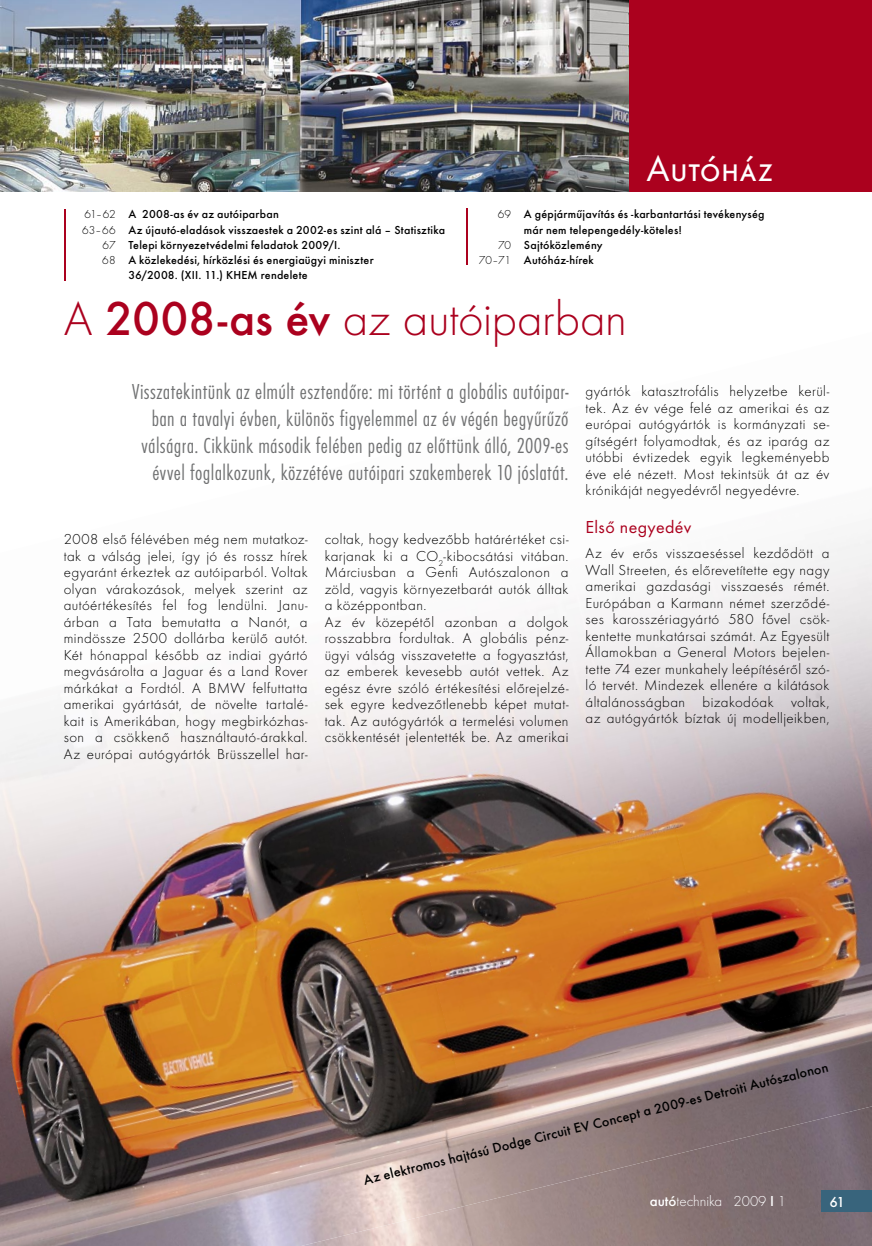
<style>
.page{position:relative;width:872px;height:1246px;background:#fff}
.page>*{position:absolute;margin:0;border:0;box-sizing:border-box;transform-origin:0 0}
.t1{font:300 49.5px "Futura TOT";letter-spacing:-.01em;color:#ab011e}
.t2{font:37.5px "Futura TOT Boo";letter-spacing:-.005em;color:#fff}
.t3{font:22.5px/27px "Futura TOT Lig Con";letter-spacing:.015em;color:#707172;text-align:right}
.t4{font:18px "Futura TOT Boo";letter-spacing:.02em;color:#ab011e}
.t5{font:300 15px/16.5px "Futura TOT";letter-spacing:.025em;color:#000;text-align:justify}
.t6{font:300 15px "Futura TOT";color:#fff}
.t7{font:500 15px "Futura TOT";color:#fff}
.t8{font:500 14.25px "Futura TOT";color:#000}
.t9{font:500 12px "Futura TOT";letter-spacing:.02em;color:#000}
.s1{font-weight:300}
.s2{font-weight:500}
</style>
<div class="page">
<img style="left:489px;top:1138px;width:383px;height:108px">
<img style="left:651px;top:1192px;width:221px;height:54px">
<img style="left:0;top:697px;width:295px;height:240px">
<img style="left:295px;top:616px;width:378px;height:321px">
<img style="left:609px;top:534px;width:263px;height:288px">
<img style="left:0;top:791px;width:111px;height:455px">
<img style="left:0;top:1017px;width:56px;height:229px">
<img style="left:673px;top:772px;width:199px;height:223px">
<img style="left:57px;top:937px;width:432px;height:309px">
<img style="left:424px;top:873px;width:327px;height:327px">
<img style="left:725px;top:995px;width:147px;height:141px">
<img style="left:0;top:0;width:629px;height:192px">
<div style="left:629px;top:0;width:243px;height:192px;background:#ab011e"></div>
<hr style="left:64px;top:209px;width:1px;height:72px;background:#ab011e">
<hr style="left:466px;top:209px;width:1px;height:56px;background:#ab011e">
<div style="left:821px;top:1191px;width:51px;height:21px;background:#38647c"></div>
<h2 class="t2" style="left:646px;top:147px;width:128px">AUTÓHÁZ</h2>
<p class="t9" style="left:84px;top:207px;width:196px"><span class="s1">61–62</span> A 2008-as év az autóiparban</p>
<p class="t9" style="left:498px;top:207px;width:268px"><span class="s1">69</span> A gépjárműjavítás és -karbantartási tevékenység</p>
<p class="t9" style="left:82px;top:223px;width:364px"><span class="s1">63–66</span> Az újautó-eladások visszaestek a 2002-es szint alá – Statisztika</p>
<p class="t9" style="left:524px;top:223px;width:160px">már nem telepengedély-köteles!</p>
<p class="t9" style="left:102px;top:238px;width:240px"><span class="s1">67</span> Telepi környezetvédelmi feladatok 2009/I.</p>
<p class="t9" style="left:498px;top:238px;width:106px"><span class="s1">70</span> Sajtóközlemény</p>
<p class="t9" style="left:102px;top:253px;width:273px"><span class="s1">68</span> A közlekedési, hírközlési és energiaügyi miniszter</p>
<p class="t9" style="left:479px;top:253px;width:116px"><span class="s1">70–71</span> Autóház-hírek</p>
<p class="t9" style="left:128px;top:268px;width:181px">36/2008. (XII. 11.) KHEM rendelete</p>
<h1 class="t1" style="left:64px;top:290px;width:565px">A <span class="s2">2008-as év</span> az autóiparban</h1>
<p class="t3" style="left:132px;top:378px;width:438px">Visszatekintünk az elmúlt esztendőre: mi történt a globális autóipar&shy;ban a tavalyi évben, különös figyelemmel az év végén begyűrűző válságra. Cikkünk második felében pedig az előttünk álló, 2009-es évvel foglalkozunk, közzétéve autóipari szakemberek 10 jóslatát.</p>
<p class="t5" style="left:585px;top:383px;width:245px">gyártók katasztrofális helyzetbe kerül&shy;tek. Az év vége felé az amerikai és az európai autógyártók is kormányzati se&shy;gítségért folyamodtak, és az iparág az utóbbi évtizedek egyik legkeményebb éve elé nézett. Most tekintsük át az év krónikáját negyedévről negyedévre.</p>
<p class="t4" style="left:585px;top:517px;width:107px">Első negyedév</p>
<p class="t5" style="left:585px;top:545px;width:245px">Az év erős visszaeséssel kezdődött a Wall Streeten, és előrevetítette egy nagy amerikai gazdasági visszaesés rémét.<br>Európában a Karmann német szerződé&shy;ses karosszériagyártó 580 fővel csök&shy;kentette munkatársai számát. Az Egyesült Államokban a General Motors bejelen&shy;tette 74 ezer munkahely leépítéséről szó&shy;ló tervét. Mindezek ellenére a kilátások általánosságban bizakodóak voltak, az autógyártók bíztak új modelljeikben,</p>
<p class="t5" style="left:64px;top:531px;width:245px">2008 első félévében még nem mutatkoz&shy;tak a válság jelei, így jó és rossz hírek egyaránt érkeztek az autóiparból. Voltak olyan várakozások, melyek szerint az autóértékesítés fel fog lendülni. Janu&shy;árban a Tata bemutatta a Nanót, a mindössze 2500 dollárba kerülő autót.<br>Két hónappal később az indiai gyártó megvásárolta a Jaguar és a Land Rover márkákat a Fordtól. A BMW felfuttatta amerikai gyártását, de növelte tartalé&shy;kait is Amerikában, hogy megbirkózhas&shy;son a csökkenő használtautó-árakkal.<br>Az európai autógyártók Brüsszellel har-</p>
<p class="t5" style="left:325px;top:531px;width:245px;text-align:left">coltak, hogy kedvezőbb határértéket csi&shy;karjanak ki a CO<sub>2</sub>-kibocsátási vitában.<br>Márciusban a Genfi Autószalonon a zöld, vagyis környezetbarát autók álltak a középpontban.<br>Az év közepétől azonban a dolgok rosszabbra fordultak. A globális pénz&shy;ügyi válság visszavetette a fogyasztást, az emberek kevesebb autót vettek. Az egész évre szóló értékesítési előrejelzé&shy;sek egyre kedvezőtlenebb képet mutat&shy;tak. Az autógyártók a termelési volumen csökkentését jelentették be. Az amerikai</p>
<p class="t8" style="left:362px;top:1173px;width:479px;rotate:-14deg">Az elektromos hajtású Dodge Circuit EV Concept a 2009-es Detroiti Autószalonon</p>
<p class="t6" style="left:649px;top:1193px;width:138px"><span class="s2">autó</span>technika 2009 <span class="s2">I</span> 1</p>
<p class="t7" style="left:829px;top:1193px;width:17px">61</p>
</div>
